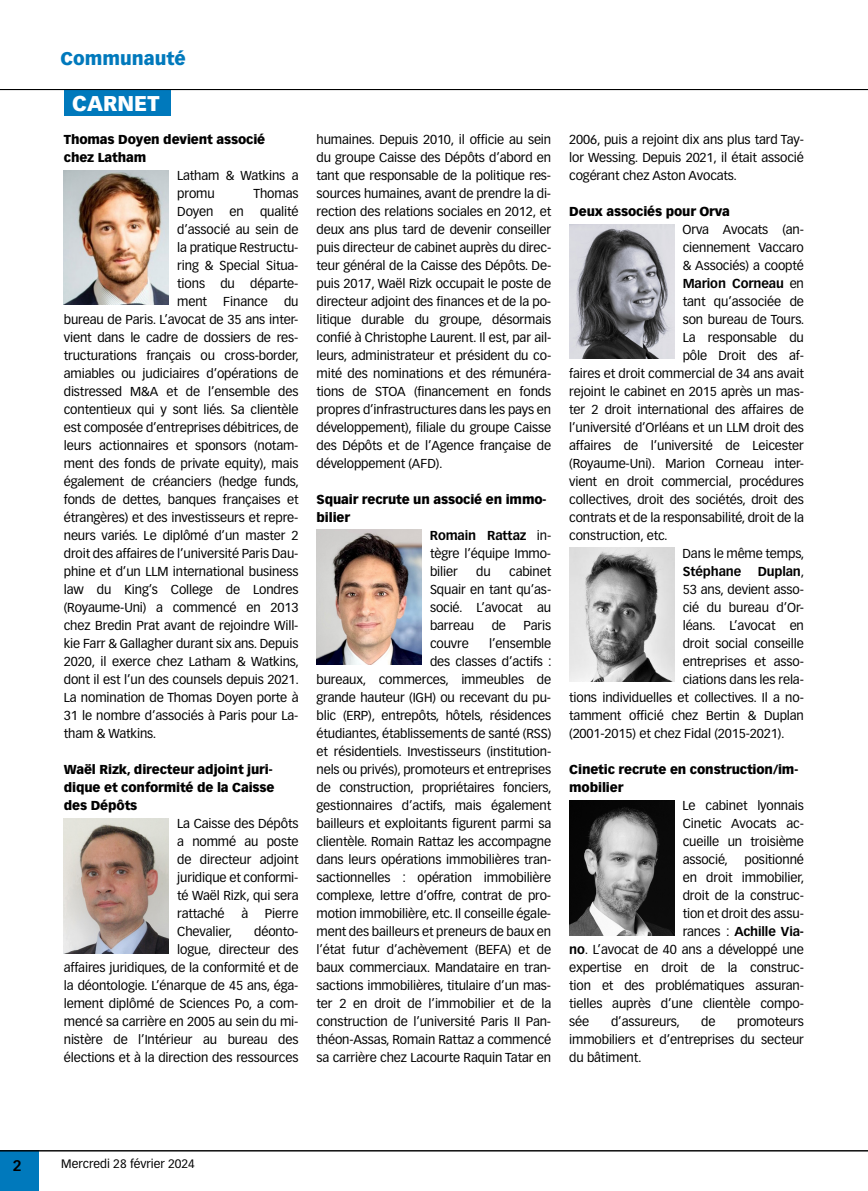
<style>
.page{position:relative;width:868px;height:1191px;background:#fff}
.page>*{position:absolute;margin:0;border:0;box-sizing:border-box;transform-origin:0 0}
.t1{font:900 21px "Vectora LT Pro";color:#fff}
.t2{font:900 18px "Vectora LT Pro";color:#0079bc}
.t3{font:700 15px "Vectora LT Pro";color:#000}
.t4{font:12.75px/18px "Vectora LT Pro";letter-spacing:-.01em;color:#000;text-align:justify}
.t5{font:900 12.75px/18px "Vectora LT Pro";letter-spacing:-.01em;color:#000}
.t6{font:700 12.75px "Vectora LT Pro";letter-spacing:-.01em;color:#000}
.t7{font:12px "Vectora LT Pro";color:#000}
.s1{font-weight:400}
.s2{font-weight:700}
</style>
<div class="page">
<div style="left:0;top:1150px;width:38px;height:41px;background:#0079bc"></div>
<img style="left:64px;top:170px;width:105px;height:135px">
<img style="left:64px;top:818px;width:105px;height:135px">
<img style="left:316px;top:529px;width:105px;height:135px">
<img style="left:569px;top:224px;width:105px;height:135px">
<img style="left:569px;top:547px;width:105px;height:135px">
<img style="left:569px;top:800px;width:105px;height:135px">
<div style="left:64px;top:90px;width:106px;height:25px;background:#0079bc"></div>
<hr style="left:0;top:1150px;width:867px;height:1px;background:#000">
<hr style="left:0;top:89px;width:867px;height:1px;background:#000">
<h2 class="t2" style="left:60px;top:47px;width:127px">Communauté</h2>
<h1 class="t1" style="left:72px;top:90px;width:89px">CARNET</h1>
<p class="t5" style="left:64px;top:130px;width:203px">Thomas Doyen devient associé chez Latham</p>
<p class="t4" style="left:177px;top:167px;width:123px">Latham &amp; Watkins a promu</p>
<p class="t4" style="left:253px;top:185px;width:46px">Thomas</p>
<p class="t4" style="left:177px;top:203px;width:123px;text-indent:83px">qualité d’associé au sein de la pratique Restructu&shy;ring &amp; Special Situa&shy;tions du départe&shy;ment</p>
<p class="t4" style="left:177px;top:203px;width:38px">Doyen</p>
<p class="t4" style="left:229px;top:203px;width:16px">en</p>
<p class="t4" style="left:64px;top:293px;width:237px;text-indent:220px">du bureau de Paris. L’avocat de 35 ans inter&shy;vient dans le cadre de dossiers de res&shy;tructurations français ou cross-border, amiables ou judiciaires d’opérations de distressed M&amp;A et de l’ensemble des contentieux qui y sont liés. Sa clientèle est composée d’entreprises débitrices, de leurs actionnaires et sponsors (notam&shy;ment des fonds de private equity), mais également de créanciers (hedge funds, fonds de dettes, banques françaises et étrangères) et des investisseurs et repre&shy;neurs variés. Le diplômé d’un master 2 droit des affaires de l’université Paris Dau&shy;phine et d’un LLM international business law du King’s College de Londres (Royaume-Uni) a commencé en 2013 chez Bredin Prat avant de rejoindre Will&shy;kie Farr &amp; Gallagher durant six ans. Depuis 2020, il exerce chez Latham &amp; Watkins, dont il est l’un des counsels depuis 2021.<br>La nomination de Thomas Doyen porte à 31 le nombre d’associés à Paris pour La&shy;tham &amp; Watkins.</p>
<p class="t5" style="left:64px;top:760px;width:212px">Waël Rizk, directeur adjoint juri&shy;dique et conformité de la Caisse des Dépôts</p>
<p class="t4" style="left:177px;top:815px;width:123px">La Caisse des Dépôts a nommé au poste de directeur adjoint juridique et conformi&shy;té Waël Rizk, qui sera rattaché</p>
<p class="t4" style="left:223px;top:293px;width:46px">Finance</p>
<p class="t4" style="left:241px;top:905px;width:8px">à</p>
<p class="t4" style="left:265px;top:905px;width:35px">Pierre</p>
<p class="t4" style="left:64px;top:923px;width:236px;text-align:right">déonto-<br>logue, directeur des<br>affaires juridiques, de la conformité et de la déontologie. L’énarque de 45 ans, éga&shy;lement diplômé de Sciences Po, a com&shy;mencé sa carrière en 2005 au sein du mi&shy;nistère de l’Intérieur au bureau des élections et à la direction des ressources</p>
<p class="t4" style="left:177px;top:923px;width:57px">Chevalier,</p>
<p class="t4" style="left:316px;top:131px;width:236px">humaines. Depuis 2010, il officie au sein du groupe Caisse des Dépôts d’abord en tant que responsable de la politique res&shy;sources humaines, avant de prendre la di&shy;rection des relations sociales en 2012, et deux ans plus tard de devenir conseiller puis directeur de cabinet auprès du direc&shy;teur général de la Caisse des Dépôts. De&shy;puis 2017, Waël Rizk occupait le poste de directeur adjoint des finances et de la po&shy;litique durable du groupe, désormais confié à Christophe Laurent. Il est, par ail&shy;leurs, administrateur et président du co&shy;mité des nominations et des rémunéra&shy;tions de STOA (financement en fonds propres d’infrastructures dans les pays en développement), filiale du groupe Caisse des Dépôts et de l’Agence française de développement (AFD).</p>
<p class="t5" style="left:316px;top:490px;width:231px">Squair recrute un associé en immo-</p>
<p class="t5" style="left:316px;top:508px;width:35px">bilier</p>
<p class="t6" style="left:430px;top:528px;width:123px">Romain Rattaz <span class="s1">in-</span></p>
<p class="t4" style="left:430px;top:545px;width:123px">tègre l’équipe Immo-</p>
<p class="t4" style="left:430px;top:563px;width:29px">bilier</p>
<p class="t4" style="left:476px;top:563px;width:16px">du</p>
<p class="t4" style="left:430px;top:563px;width:123px;text-indent:79px">cabinet Squair en tant qu’as&shy;socié. L’avocat au barreau</p>
<p class="t4" style="left:491px;top:617px;width:16px">de</p>
<p class="t4" style="left:523px;top:617px;width:29px">Paris</p>
<p class="t4" style="left:316px;top:635px;width:237px;text-align:right">l’ensemble<br>des classes d’actifs :<br>bureaux, commerces, immeubles de grande hauteur (IGH) ou recevant du pu&shy;blic (ERP), entrepôts, hôtels, résidences étudiantes, établissements de santé (RSS) et résidentiels. Investisseurs (institution&shy;nels ou privés), promoteurs et entreprises de construction, propriétaires fonciers, gestionnaires d’actifs, mais également bailleurs et exploitants figurent parmi sa clientèle. Romain Rattaz les accompagne dans leurs opérations immobilières tran&shy;sactionnelles : opération immobilière complexe, lettre d’offre, contrat de pro&shy;motion immobilière, etc. Il conseille égale&shy;ment des bailleurs et preneurs de baux en l’état futur d’achèvement (BEFA) et de baux commerciaux. Mandataire en tran&shy;sactions immobilières, titulaire d’un mas&shy;ter 2 en droit de l’immobilier et de la construction de l’université Paris II Pan&shy;théon-Assas, Romain Rattaz a commencé sa carrière chez Lacourte Raquin Tatar en</p>
<p class="t4" style="left:430px;top:635px;width:40px">couvre</p>
<p class="t4" style="left:569px;top:131px;width:236px">2006, puis a rejoint dix ans plus tard Tay&shy;lor Wessing. Depuis 2021, il était associé cogérant chez Aston Avocats.</p>
<p class="t5" style="left:569px;top:202px;width:162px">Deux associés pour Orva</p>
<p class="t4" style="left:682px;top:221px;width:123px">Orva Avocats (an-</p>
<p class="t4" style="left:682px;top:239px;width:123px">ciennement Vaccaro</p>
<p class="t4" style="left:682px;top:257px;width:123px">&amp; Associés) a coopté</p>
<p class="t6" style="left:682px;top:276px;width:123px">Marion Corneau <span class="s1">en</span></p>
<p class="t4" style="left:682px;top:293px;width:123px">tant qu’associée de</p>
<p class="t4" style="left:682px;top:311px;width:123px">son bureau de Tours.</p>
<p class="t4" style="left:682px;top:329px;width:123px">La responsable du</p>
<p class="t4" style="left:682px;top:347px;width:123px">pôle Droit des af-</p>
<p class="t4" style="left:569px;top:365px;width:236px">faires et droit commercial de 34 ans avait</p>
<p class="t4" style="left:569px;top:383px;width:236px">rejoint le cabinet en 2015 après un mas-</p>
<p class="t4" style="left:569px;top:401px;width:236px">ter 2 droit international des affaires de</p>
<p class="t4" style="left:569px;top:419px;width:236px">l’université d’Orléans et un LLM droit des</p>
<p class="t4" style="left:569px;top:437px;width:236px">affaires de l’université de Leicester</p>
<p class="t4" style="left:569px;top:455px;width:236px">(Royaume-Uni). Marion Corneau inter-</p>
<p class="t4" style="left:569px;top:473px;width:236px">vient en droit commercial, procédures</p>
<p class="t4" style="left:569px;top:491px;width:236px">collectives, droit des sociétés, droit des</p>
<p class="t4" style="left:569px;top:509px;width:236px">contrats et de la responsabilité, droit de la</p>
<p class="t4" style="left:569px;top:527px;width:100px">construction, etc.</p>
<p class="t4" style="left:682px;top:545px;width:123px">Dans le même temps,</p>
<p class="t6" style="left:682px;top:564px;width:60px">Stéphane</p>
<p class="t6" style="left:757px;top:564px;width:48px">Duplan<span class="s1">,</span></p>
<p class="t4" style="left:682px;top:581px;width:123px">53 ans, devient asso-</p>
<p class="t4" style="left:682px;top:599px;width:123px">cié du bureau d’Or-</p>
<p class="t4" style="left:682px;top:617px;width:123px">léans. L’avocat en</p>
<p class="t4" style="left:682px;top:635px;width:123px">droit social conseille</p>
<p class="t4" style="left:682px;top:653px;width:123px">entreprises et asso-</p>
<p class="t4" style="left:682px;top:671px;width:123px">ciations dans les rela-</p>
<p class="t4" style="left:569px;top:689px;width:236px">tions individuelles et collectives. Il a no-</p>
<p class="t4" style="left:569px;top:707px;width:236px">tamment officié chez Bertin &amp; Duplan</p>
<p class="t4" style="left:569px;top:725px;width:217px">(2001-2015) et chez Fidal (2015-2021).</p>
<p class="t5" style="left:569px;top:760px;width:230px">Cinetic recrute en construction/im&shy;mobilier</p>
<p class="t4" style="left:682px;top:797px;width:123px">Le cabinet lyonnais Cinetic Avocats ac&shy;cueille un troisième associé,</p>
<p class="t4" style="left:744px;top:851px;width:61px">positionné</p>
<p class="t4" style="left:682px;top:869px;width:123px">en droit immobilier,</p>
<p class="t4" style="left:682px;top:887px;width:123px">droit de la construc-</p>
<p class="t4" style="left:682px;top:905px;width:123px">tion et droit des assu-</p>
<p class="t6" style="left:682px;top:924px;width:123px"><span class="s1">rances :</span> Achille Via-</p>
<p class="t4" style="left:569px;top:941px;width:236px"><span class="s2">no</span>. L’avocat de 40 ans a développé une</p>
<p class="t4" style="left:569px;top:959px;width:236px">expertise en droit de la construc-</p>
<p class="t4" style="left:569px;top:977px;width:236px">tion et des problématiques assuran-</p>
<p class="t4" style="left:569px;top:995px;width:236px">tielles auprès d’une clientèle compo-</p>
<p class="t4" style="left:569px;top:1013px;width:22px">sée</p>
<p class="t4" style="left:611px;top:1013px;width:70px">d’assureurs,</p>
<p class="t4" style="left:701px;top:1013px;width:16px">de</p>
<p class="t4" style="left:569px;top:1013px;width:236px;text-indent:168px">promoteurs immobiliers et d’entreprises du secteur du bâtiment.</p>
<p class="t3" style="left:13px;top:1156px;width:10px">2</p>
<p class="t7" style="left:61px;top:1157px;width:135px">Mercredi 28 février 2024</p>
</div>
